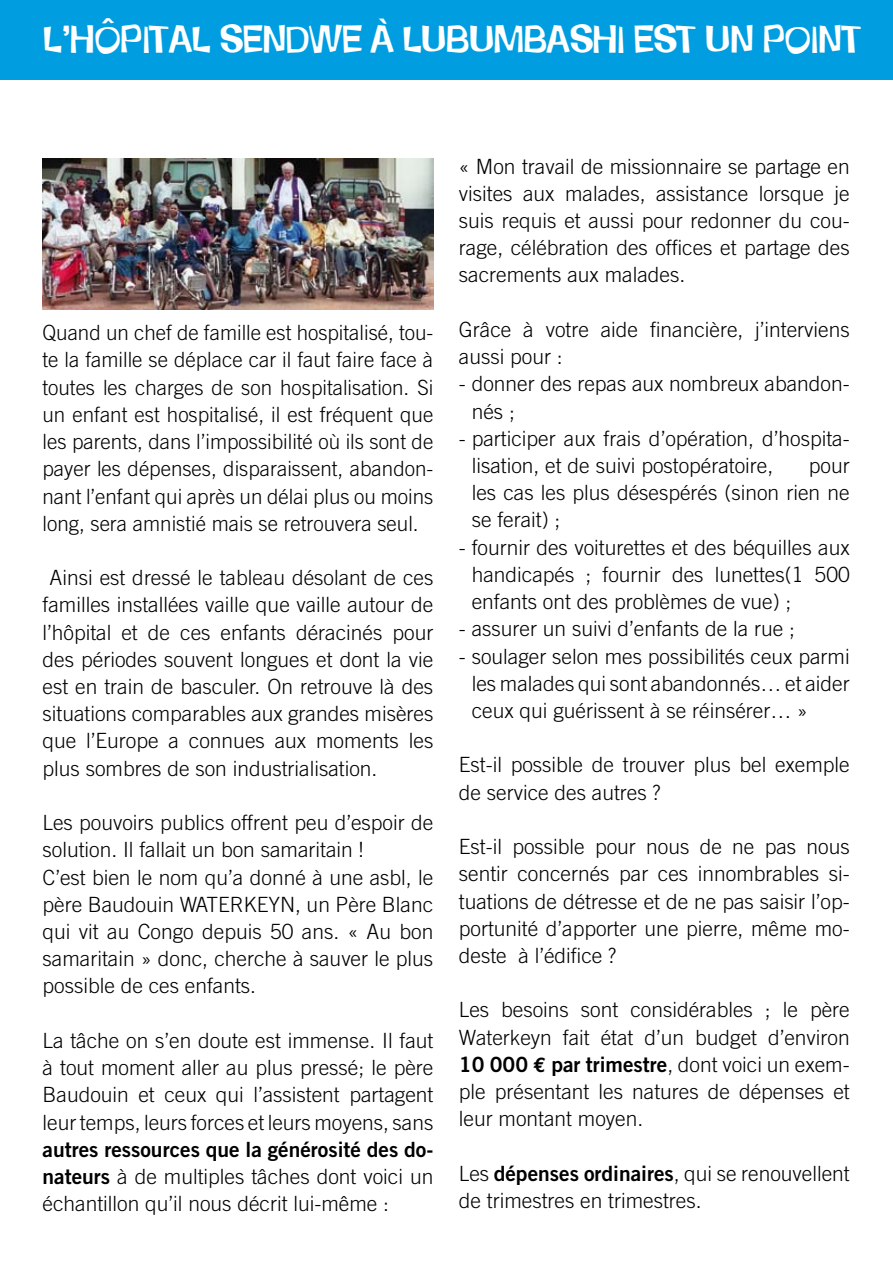
<style>
.page{position:relative;width:893px;height:1263px;background:#fff}
.page>*{position:absolute;margin:0;border:0;box-sizing:border-box;transform-origin:0 0}
.t1{font:36px "Schmelvetica";color:#fff}
.t2{font:300 21px/27.2px "Trade Gothic";color:#000}
.t3{font:21px "Trade Gothic Bold Two";color:#000}
.s1{font-family:"Trade Gothic Bold Two";font-weight:400}
.s2{font-family:"Euro Mono";font-weight:700}
.s3{font-family:"Trade Gothic";font-weight:300}
</style>
<div class="page">
<div style="left:0;top:0;width:893px;height:80px;background:#009ee0"></div>
<img style="left:43px;top:159px;width:391px;height:150px">
<h1 class="t1" style="left:44px;top:14px;width:820px">L’HÔPITAL SENDWE À LUBUMBASHI EST UN POINT</h1>
<p class="t2" style="left:43px;top:319px;width:392px;text-align:justify">Quand un chef de famille est hospitalisé, tou&shy;te la famille se déplace car il faut faire face à toutes les charges de son hospitalisation. Si un enfant est hospitalisé, il est fréquent que les parents, dans l’impossibilité où ils sont de payer les dépenses, disparaissent, abandon&shy;nant l’enfant qui après un délai plus ou moins long, sera amnistié mais se retrouvera seul.</p>
<p class="t2" style="left:43px;top:564px;width:392px;text-align:justify;text-indent:7px">Ainsi est dressé le tableau désolant de ces familles installées vaille que vaille autour de l’hôpital et de ces enfants déracinés pour des périodes souvent longues et dont la vie est en train de basculer. On retrouve là des situations comparables aux grandes misères que l’Europe a connues aux moments les plus sombres de son industrialisation.</p>
<p class="t2" style="left:43px;top:809px;width:392px">Les pouvoirs publics offrent peu d’espoir de solution. Il fallait un bon samaritain !<br>C’est bien le nom qu’a donné à une asbl, le père Baudouin WATERKEYN, un Père Blanc qui vit au Congo depuis 50 ans. « Au bon samaritain » donc, cherche à sauver le plus possible de ces enfants.</p>
<p class="t2" style="left:43px;top:1026px;width:392px;text-align:justify">La tâche on s’en doute est immense. Il faut à tout moment aller au plus pressé; le père Baudouin et ceux qui l’assistent partagent leur temps, leurs forces et leurs moyens, sans</p>
<p class="t3" style="left:43px;top:1136px;width:392px">autres ressources que la générosité des do-</p>
<p class="t2" style="left:43px;top:1163px;width:392px"><span class="s1">nateurs</span> à de multiples tâches dont voici un échantillon qu’il nous décrit lui-même :</p>
<p class="t2" style="left:459px;top:152px;width:392px;text-align:justify">« Mon travail de missionnaire se partage en visites aux malades, assistance lorsque je suis requis et aussi pour redonner du cou&shy;rage, célébration des offices et partage des sacrements aux malades.</p>
<p class="t2" style="left:459px;top:316px;width:392px">Grâce à votre aide financière, j’interviens aussi pour :</p>
<p class="t2" style="left:472px;top:370px;width:379px;text-indent:-13px">- donner des repas aux nombreux abandon&shy;nés ;</p>
<p class="t2" style="left:472px;top:424px;width:379px;text-indent:-13px">- participer aux frais d’opération, d’hospita&shy;lisation, et de suivi postopératoire,</p>
<p class="t2" style="left:472px;top:452px;width:379px;text-align:justify;text-indent:337px">pour les cas les plus désespérés (sinon rien ne se ferait) ;</p>
<p class="t2" style="left:472px;top:533px;width:379px;text-align:justify;text-indent:-13px">- fournir des voiturettes et des béquilles aux handicapés ; fournir des lunettes(1 500 enfants ont des problèmes de vue) ;</p>
<p class="t2" style="left:459px;top:615px;width:338px">- assurer un suivi d’enfants de la rue ;</p>
<p class="t2" style="left:472px;top:642px;width:379px;text-align:justify;text-indent:-13px">- soulager selon mes possibilités ceux parmi les malades qui sont abandonnés… et aider ceux qui guérissent à se réinsérer… »</p>
<p class="t2" style="left:459px;top:751px;width:392px">Est-il possible de trouver plus bel exemple de service des autres ?</p>
<p class="t2" style="left:459px;top:833px;width:392px;text-align:justify">Est-il possible pour nous de ne pas nous sentir concernés par ces innombrables si&shy;tuations de détresse et de ne pas saisir l’op&shy;portunité d’apporter une pierre, même mo&shy;deste à l’édifice ?</p>
<p class="t2" style="left:459px;top:996px;width:392px">Les besoins sont considérables ; le père<br>Waterkeyn fait état d’un budget d’environ</p>
<p class="t3" style="left:459px;top:1051px;width:392px">10 000 <span class="s2">e</span> par trimestre<span class="s3">, dont voici un exem-</span></p>
<p class="t2" style="left:459px;top:1078px;width:392px">ple présentant les natures de dépenses et leur montant moyen.</p>
<p class="t2" style="left:459px;top:1159px;width:392px">Les <span class="s1">dépenses ordinaires</span>, qui se renouvellent de trimestres en trimestres.</p>
</div>
